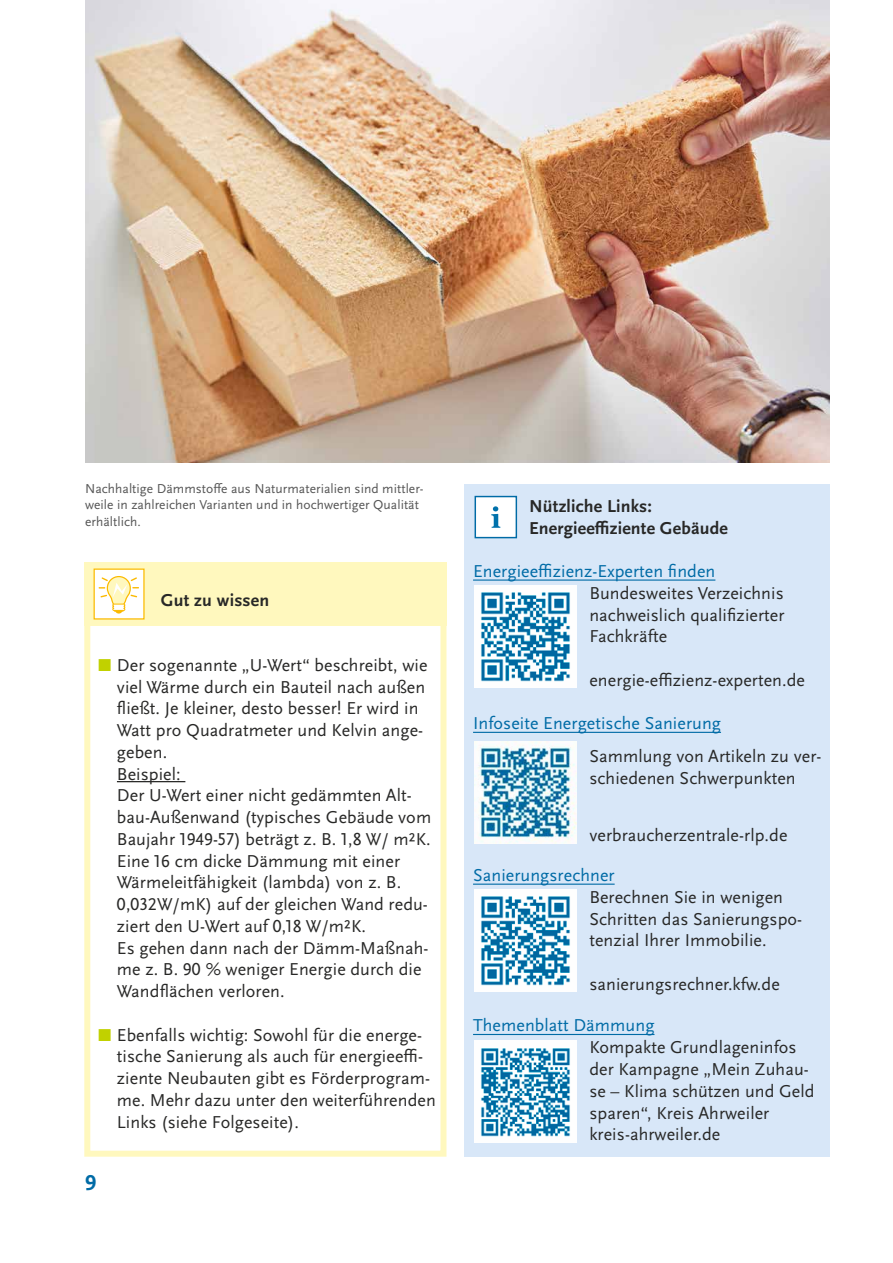
<style>
.page{position:relative;width:893px;height:1263px;background:#fff}
.page>*{position:absolute;margin:0;border:0;box-sizing:border-box;transform-origin:0 0}
.t1{font:700 22.5px "Scala Sans Pro";color:#006ba6}
.Text_Tabelle{font:18px/21.8px "Scala Sans Pro";letter-spacing:.005em;color:#282827}
.Text_Tabelle-2{font:18px "Scala Sans Pro";letter-spacing:.005em;color:#006ba6}
.Text_Tabelle-3{font:700 18px/21.8px "Scala Sans Pro";letter-spacing:.01em;color:#282827}
.BU{font:13.5px/16.2px "Scala Sans Pro";letter-spacing:.005em;color:#565656}
.s1{color:#c1d100}
</style>
<div class="page">
<div style="left:84px;top:562px;width:362px;height:64px;background:#fff8be"></div>
<div style="left:84px;top:562px;width:362px;height:595px;border:6px solid #fff8be"></div>
<div style="left:94px;top:568px;width:51px;height:51px;background:#fff"></div>
<svg style="left:99px;top:576px;width:40px;height:37px"></svg>
<div style="left:464px;top:484px;width:366px;height:673px;background:#d8e7f8"></div>
<div style="left:475px;top:496px;width:42px;height:42px;background:#fff;border:1px solid #006ba6"></div>
<svg style="left:491px;top:506px;width:9px;height:22px"></svg>
<hr style="left:117px;top:781px;width:68px;height:1px;background:#282827">
<hr style="left:473px;top:579px;width:242px;height:2px;background:#006ba6">
<hr style="left:473px;top:732px;width:248px;height:1px;background:#006ba6">
<hr style="left:473px;top:883px;width:142px;height:2px;background:#006ba6">
<hr style="left:473px;top:1034px;width:181px;height:1px;background:#006ba6">
<img style="left:475px;top:585px;width:102px;height:102px">
<img style="left:475px;top:741px;width:102px;height:102px">
<img style="left:475px;top:889px;width:102px;height:102px">
<img style="left:475px;top:1041px;width:102px;height:102px">
<img style="left:85px;top:0;width:744px;height:463px">
<hr style="left:892px;top:0;width:1px;height:643px;background:#d8e7f8">
<p class="BU" style="left:85px;top:481px;width:340px">Nachhaltige Dämmstoffe aus Naturmaterialien sind mittler&shy;weile in zahlreichen Varianten und in hochwertiger Qualität erhältlich.</p>
<p class="Text_Tabelle-3" style="left:161px;top:589px;width:110px">Gut zu wissen</p>
<p class="Text_Tabelle" style="left:117px;top:654px;width:316px;text-indent:-21px"><span class="s1">■</span> Der sogenannte „U-Wert“ beschreibt, wie viel Wärme durch ein Bauteil nach außen fließt. Je kleiner, desto besser! Er wird in Watt pro Quadratmeter und Kelvin ange&shy;geben.<br>Beispiel:<br>Der U-Wert einer nicht gedämmten Alt&shy;bau-Außenwand (typisches Gebäude vom Baujahr 1949-57) beträgt z. B. 1,8 W/ m²K.<br>Eine 16 cm dicke Dämmung mit einer Wärmeleitfähigkeit (lambda) von z. B.<br>0,032W/mK) auf der gleichen Wand redu&shy;ziert den U-Wert auf 0,18 W/m²K.<br>Es gehen dann nach der Dämm-Maßnah&shy;me z. B. 90 % weniger Energie durch die Wandflächen verloren.</p>
<p class="Text_Tabelle" style="left:117px;top:1024px;width:320px;text-indent:-21px"><span class="s1">■</span> Ebenfalls wichtig: Sowohl für die energe&shy;tische Sanierung als auch für energieeffi&shy;ziente Neubauten gibt es Förderprogram&shy;me. Mehr dazu unter den weiterführenden Links (siehe Folgeseite).</p>
<p class="t1" style="left:85px;top:1170px;width:13px">9</p>
<p class="Text_Tabelle-3" style="left:529px;top:495px;width:200px">Nützliche Links:<br>Energieeffiziente Gebäude</p>
<p class="Text_Tabelle-2" style="left:473px;top:561px;width:244px">Energieeffizienz-Experten finden</p>
<p class="Text_Tabelle" style="left:589px;top:582px;width:197px;text-align:justify">Bundesweites Verzeichnis nachweislich qualifizierter Fachkräfte</p>
<p class="Text_Tabelle" style="left:589px;top:669px;width:217px">energie-effizienz-experten.de</p>
<p class="Text_Tabelle-2" style="left:473px;top:713px;width:249px">Infoseite Energetische Sanierung</p>
<p class="Text_Tabelle" style="left:589px;top:745px;width:234px">Sammlung von Artikeln zu ver&shy;schiedenen Schwerpunkten</p>
<p class="Text_Tabelle" style="left:589px;top:825px;width:200px">verbraucherzentrale-rlp.de</p>
<p class="Text_Tabelle-2" style="left:473px;top:865px;width:143px">Sanierungsrechner</p>
<p class="Text_Tabelle" style="left:589px;top:886px;width:214px">Berechnen Sie in wenigen<br>Schritten das Sanierungspo&shy;tenzial Ihrer Immobilie.</p>
<p class="Text_Tabelle" style="left:589px;top:973px;width:192px">sanierungsrechner.kfw.de</p>
<p class="Text_Tabelle-2" style="left:473px;top:1015px;width:183px">Themenblatt Dämmung</p>
<p class="Text_Tabelle" style="left:589px;top:1036px;width:227px">Kompakte Grundlageninfos der Kampagne „Mein Zuhau&shy;se – Klima schützen und Geld sparen“, Kreis Ahrweiler</p>
<p class="Text_Tabelle" style="left:589px;top:1123px;width:132px">kreis-ahrweiler.de</p>
</div>
